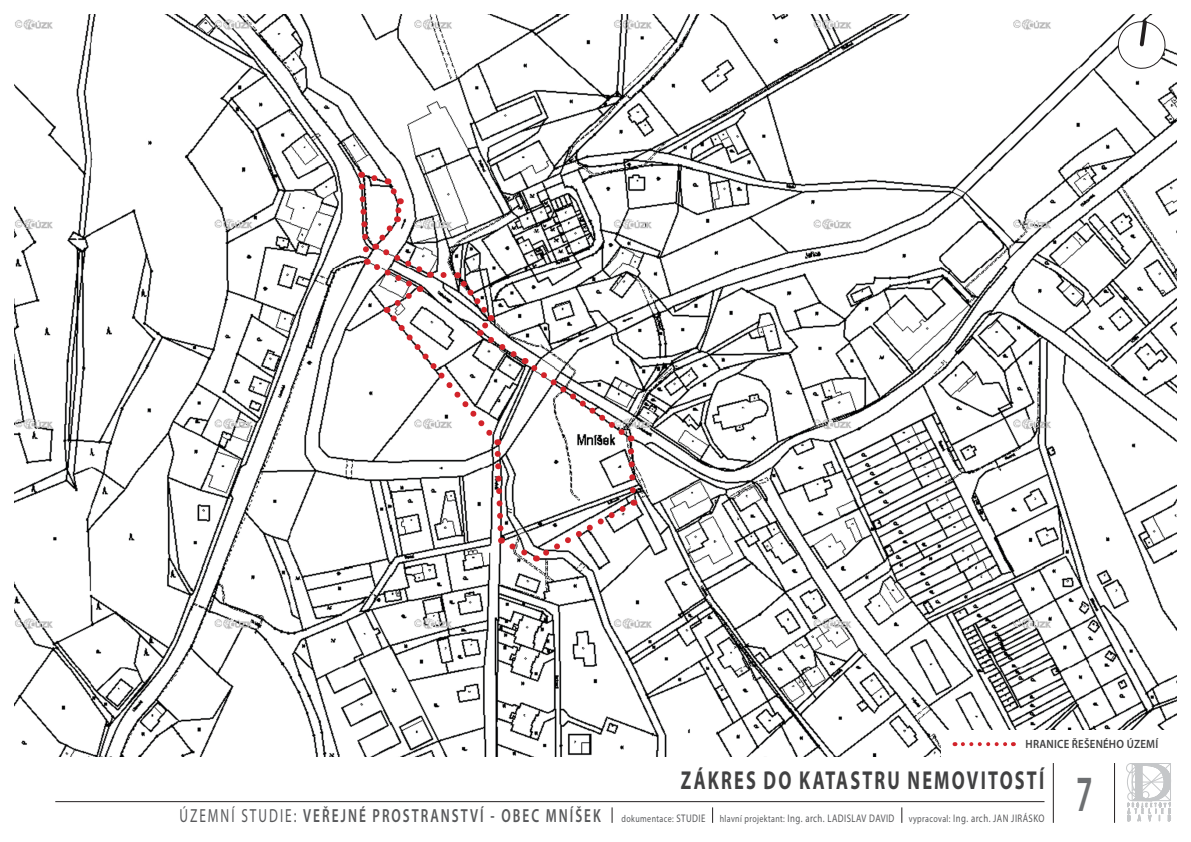
<style>
.page{position:relative;width:1191px;height:842px;background:#fff}
.page>*{position:absolute;margin:0;border:0;box-sizing:border-box;transform-origin:0 0}
.t1{font:600 51px "Myriad Pro";color:#6d6f71;scale:.6 1}
.NADPIS_STRANY{font:700 26px "Myriad Pro";letter-spacing:.12em;color:#414142;scale:.7 1}
.t2{font:600 19px "Myriad Pro";letter-spacing:.15em;color:#58595b;scale:.7 1}
.t3{font:600 12px "Myriad Pro";letter-spacing:.02em;color:#414142;scale:.9 1}
.t4{font:11px "Myriad Pro";letter-spacing:.05em;color:#58595b;scale:.8 1}
.s1{font-weight:400}
.s2{font-weight:400;font-size:10px}
.s3{font-weight:400;font-size:11px}
.s4{font-size:10px}
</style>
<div class="page">
<hr style="left:55px;top:801px;width:989px;height:1px;background:#231f20">
<hr style="left:1114px;top:763px;width:1px;height:60px;background:#231f20">
<hr style="left:1053px;top:763px;width:1px;height:60px;background:#231f20">
<svg style="left:1126px;top:763px;width:45px;height:58px"></svg>
<svg style="left:712px;top:807px;width:1px;height:16px"></svg>
<svg style="left:901px;top:807px;width:1px;height:16px"></svg>
<svg style="left:612px;top:807px;width:1px;height:16px"></svg>
<img style="left:14px;top:14px;width:1162px;height:742px">
<svg style="left:1115px;top:18px;width:52px;height:52px"></svg>
<div style="left:941px;top:730px;width:236px;height:27px;background:#fff"></div>
<svg style="left:962px;top:742px;width:52px;height:4px"></svg>
<svg style="left:355px;top:171px;width:284px;height:393px"></svg>
<p class="t3" style="left:1025px;top:736px;width:149px">HRANICE ŘEŠENÉHO ÚZEMÍ</p>
<p class="NADPIS_STRANY" style="left:681px;top:763px;width:520px">ZÁKRES DO KATASTRU NEMOVITOSTÍ</p>
<h3 class="t2" style="left:179px;top:804px;width:753px"><span class="s1">ÚZEMNÍ STUDIE:</span> VEŘEJNÉ PROSTRANSTVÍ - OBEC MNÍŠEK <span class="s2">dokumentace:</span> <span class="s3">STUDIE</span></h3>
<p class="t4" style="left:719px;top:812px;width:220px"><span class="s4">hlavní projektant:</span> Ing. arch. LADISLAV DAVID</p>
<p class="t4" style="left:908px;top:812px;width:171px"><span class="s4">vypracoval:</span> Ing. arch. JAN JIRÁSKO</p>
<h1 class="t1" style="left:1076px;top:762px;width:29px">7</h1>
</div>
